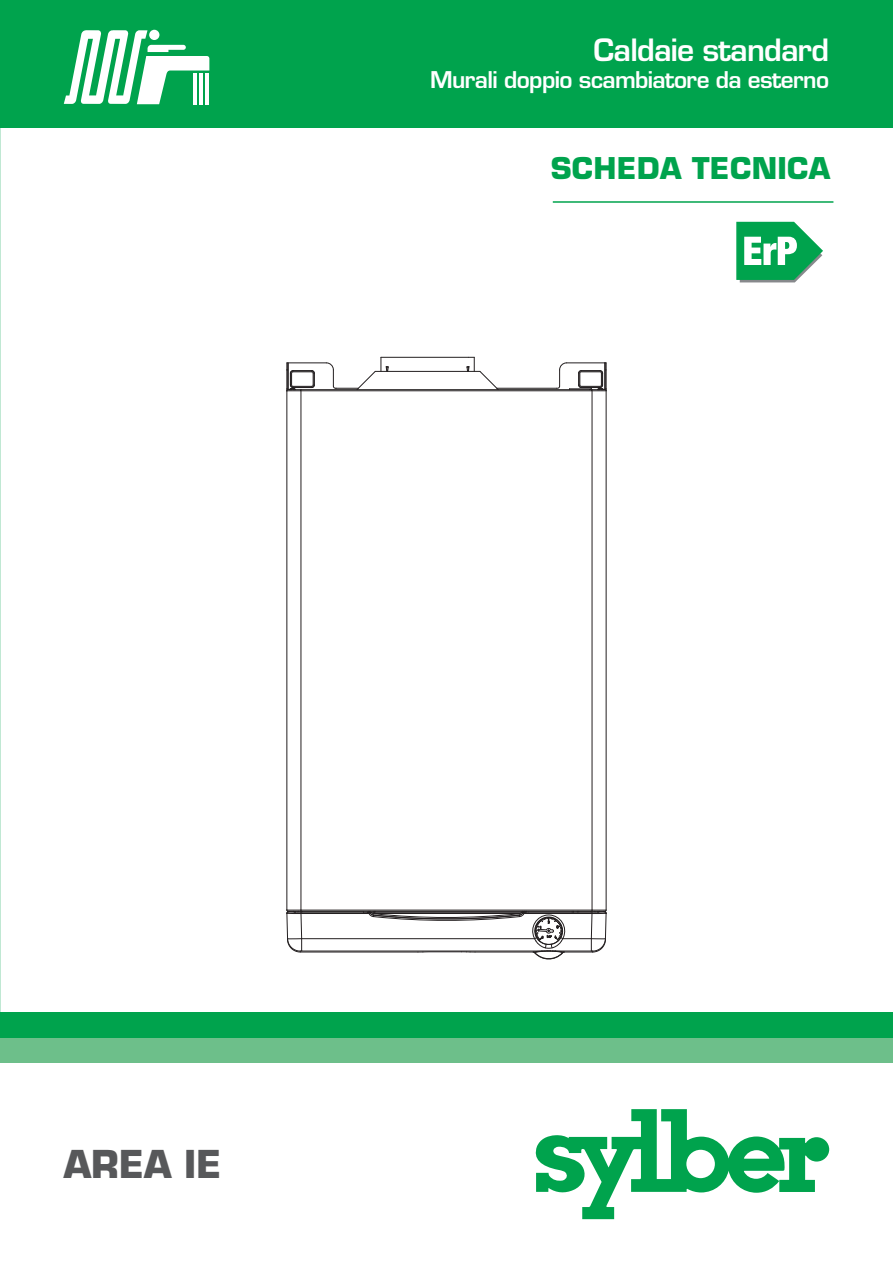
<style>
.page{position:relative;width:893px;height:1263px;background:#fff}
.page>*{position:absolute;margin:0;border:0;box-sizing:border-box;transform-origin:0 0}
.t1{font:700 37.5px "Eurostile LT Std";letter-spacing:-.005em;color:#57585a}
.t2{font:600 30px "Eurostile LT Std";letter-spacing:-.03em;color:#fff}
.t3{font:700 29.25px "Eurostile LT Std";letter-spacing:.01em;color:#00a34d}
.t4{font:600 22.5px "Eurostile LT Std";letter-spacing:-.03em;color:#fff}
</style>
<div class="page">
<div style="left:0;top:1033px;width:893px;height:29px;background:#6dbf8a"></div>
<div style="left:0;top:0;width:893px;height:128px;background:#00a34d"></div>
<hr style="left:553px;top:201px;width:280px;height:2px;background:#00a34d">
<svg style="left:736px;top:221px;width:87px;height:61px"></svg>
<div style="left:0;top:1012px;width:893px;height:25px;background:#00a34d"></div>
<svg style="left:535px;top:1109px;width:294px;height:110px"></svg>
<hr style="left:606px;top:391px;width:1px;height:519px;background:#231f20">
<hr style="left:592px;top:391px;width:1px;height:519px;background:#231f20">
<hr style="left:301px;top:391px;width:1px;height:519px;background:#231f20">
<hr style="left:286px;top:391px;width:1px;height:519px;background:#231f20">
<svg style="left:286px;top:357px;width:321px;height:35px"></svg>
<svg style="left:286px;top:909px;width:321px;height:51px"></svg>
<svg style="left:64px;top:30px;width:145px;height:74px"></svg>
<h2 class="t2" style="left:594px;top:31px;width:237px">Caldaie standard</h2>
<p class="t4" style="left:430px;top:65px;width:400px">Murali doppio scambiatore da esterno</p>
<h3 class="t3" style="left:551px;top:150px;width:281px">SCHEDA TECNICA</h3>
<h1 class="t1" style="left:64px;top:1141px;width:159px">AREA IE</h1>
</div>
